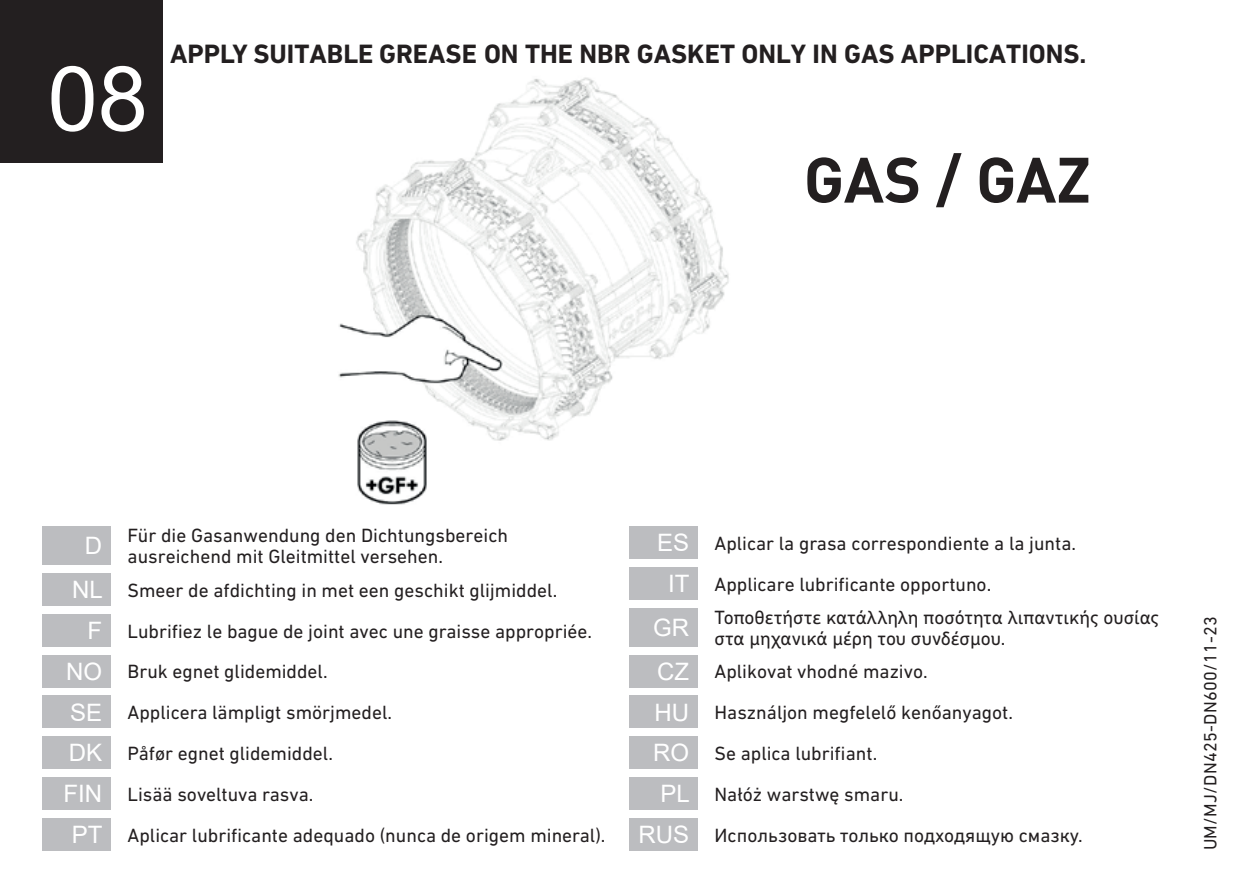
<style>
.page{position:relative;width:1259px;height:893px;background:#fff}
.page>*{position:absolute;margin:0;border:0;box-sizing:border-box;transform-origin:0 0}
.t1{font:90px "Arial";color:#fff}
.t2{font:700 63px "DIN";letter-spacing:-.005em;color:#231f20}
.t3{font:700 27px "DIN Next W1 G";color:#231f20}
.t4{font:24px/40.8px "Arial";color:#fff;text-align:right}
.t5{font:19.5px/40.8px "DIN Next W1 G";color:#231f20}
.t6{font:18px "DIN Next W1 G";letter-spacing:.02em;color:#231f20}
</style>
<div class="page">
<div style="left:0;top:0;width:162px;height:162px;background:#231f20"></div>
<div style="left:43px;top:526px;width:68px;height:39px;background:#bcbdc0"></div>
<div style="left:43px;top:573px;width:68px;height:32px;background:#bcbdc0"></div>
<div style="left:43px;top:614px;width:68px;height:32px;background:#bcbdc0"></div>
<div style="left:43px;top:655px;width:68px;height:32px;background:#bcbdc0"></div>
<div style="left:43px;top:696px;width:68px;height:32px;background:#bcbdc0"></div>
<div style="left:43px;top:736px;width:68px;height:33px;background:#bcbdc0"></div>
<div style="left:43px;top:777px;width:68px;height:33px;background:#bcbdc0"></div>
<div style="left:43px;top:818px;width:68px;height:32px;background:#bcbdc0"></div>
<div style="left:629px;top:526px;width:68px;height:33px;background:#bcbdc0"></div>
<div style="left:629px;top:608px;width:68px;height:38px;background:#bcbdc0"></div>
<div style="left:629px;top:655px;width:68px;height:32px;background:#bcbdc0"></div>
<div style="left:629px;top:696px;width:68px;height:32px;background:#bcbdc0"></div>
<div style="left:629px;top:736px;width:68px;height:33px;background:#bcbdc0"></div>
<div style="left:629px;top:567px;width:68px;height:33px;background:#bcbdc0"></div>
<div style="left:629px;top:777px;width:68px;height:33px;background:#bcbdc0"></div>
<div style="left:629px;top:818px;width:68px;height:32px;background:#bcbdc0"></div>
<img style="left:338px;top:77px;width:391px;height:428px">
<h1 class="t1" style="left:48px;top:37px;width:102px">08</h1>
<h3 class="t3" style="left:170px;top:38px;width:918px">APPLY SUITABLE GREASE ON THE NBR GASKET ONLY IN GAS APPLICATIONS.</h3>
<h2 class="t2" style="left:803px;top:139px;width:289px">GAS / GAZ</h2>
<p class="t4" style="left:72px;top:524px;width:32px;line-height:43.8px;text-align:center">D<br>NL</p>
<p class="t4" style="left:63px;top:610px;width:41px">F<br>NO<br>SE<br>DK<br>FIN<br>PT</p>
<p class="t5" style="left:128px;top:525px;width:382px;line-height:21px">Für die Gasanwendung den Dichtungsbereich ausreichend mit Gleitmittel versehen.</p>
<p class="t5" style="left:128px;top:569px;width:479px">Smeer de afdichting in met een geschikt glijmiddel.<br>Lubrifiez le bague de joint avec une graisse appropriée.<br>Bruk egnet glidemiddel.<br>Applicera lämpligt smörjmedel.<br>Påfør egnet glidemiddel.<br>Lisää soveltuva rasva.<br>Aplicar lubrificante adequado (nunca de origem mineral).</p>
<p class="t4" style="left:657px;top:522px;width:34px">ES</p>
<p class="t4" style="left:668px;top:563px;width:23px">IT</p>
<p class="t4" style="left:653px;top:605px;width:37px;line-height:43.8px;text-align:left">GR<br>CZ</p>
<p class="t4" style="left:653px;top:692px;width:37px;text-align:left">HU<br>RO</p>
<p class="t4" style="left:638px;top:773px;width:53px">PL<br>RUS</p>
<p class="t5" style="left:714px;top:523px;width:363px">Aplicar la grasa correspondiente a la junta.<br>Applicare lubrificante opportuno.</p>
<p class="t5" style="left:714px;top:607px;width:446px;line-height:21px">Τοποθετήστε κατάλληλη ποσότητα λιπαντικής ουσίας στα μηχανικά μέρη του συνδέσμου.</p>
<p class="t5" style="left:714px;top:651px;width:370px">Aplikovat vhodné mazivo.<br>Használjon megfelelő kenőanyagot.<br>Se aplica lubrifiant.<br>Nałóż warstwę smaru.<br>Использовать только подходящую смазку.</p>
<p class="t6" style="left:1200px;top:850px;width:236px;rotate:-90deg">UM/MJ/DN425-DN600/11-23</p>
</div>
